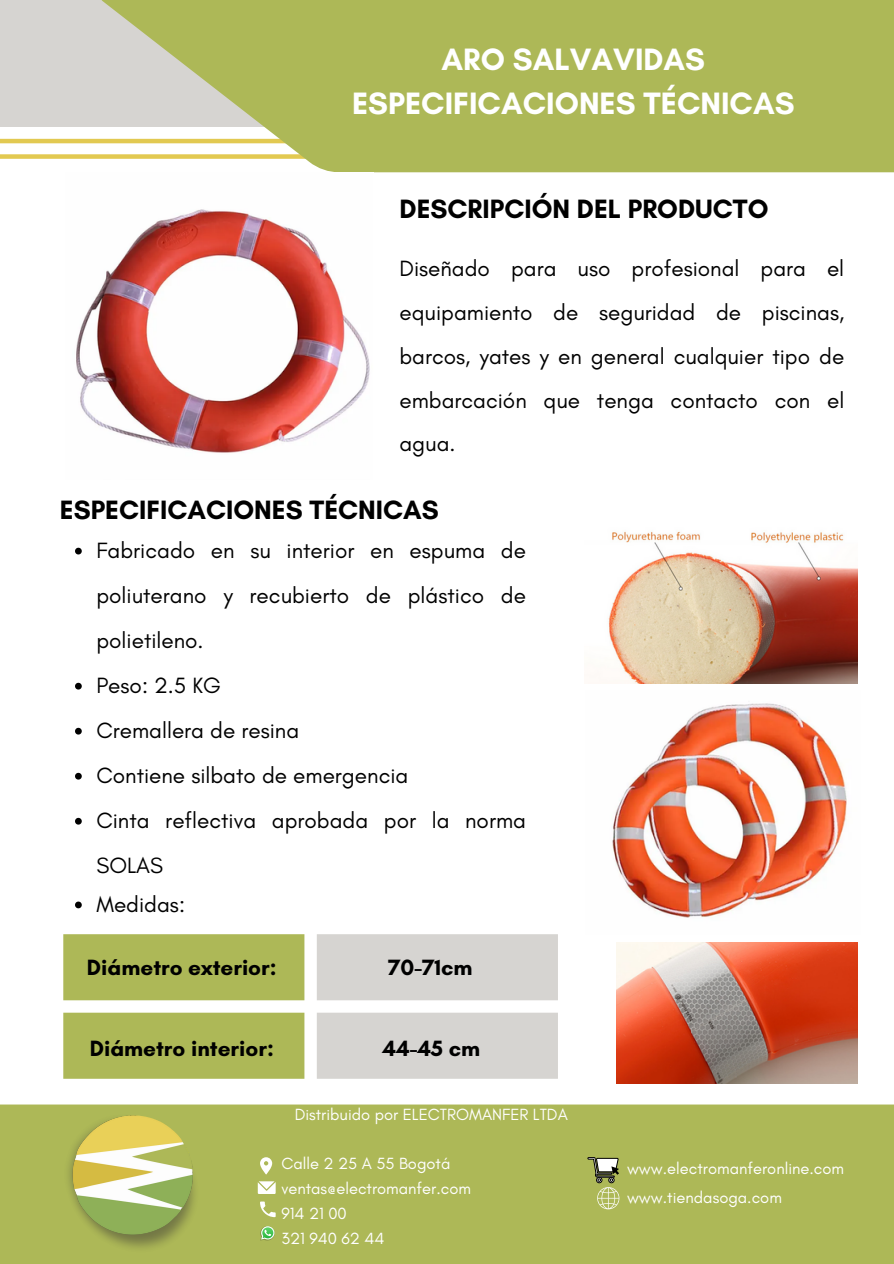
<style>
.page{position:relative;width:894px;height:1264px;background:#fff}
.page>*{position:absolute;margin:0;border:0;box-sizing:border-box;transform-origin:0 0}
.t1{font:700 31.5px/43.8px "Glacial Indifference";color:#fff;text-align:center}
.t2{font:700 27px "Glacial Indifference";color:#000}
.t3{font:22.5px/43.8px "Glacial Indifference";color:#000;text-align:justify}
.t4{font:700 22.5px "Glacial Indifference";color:#000}
.t5{font:16.5px "Glacial Indifference";color:#fff}
</style>
<div class="page">
<div style="left:0;top:0;width:893px;height:127px;background:#d6d4d1"></div>
<hr style="left:0;top:139px;width:318px;height:4px;background:#e2c951">
<div style="left:0;top:154px;width:310px;height:5px;background:#e2c951"></div>
<svg style="left:100px;top:0;width:793px;height:172px;fill:#adb857"></svg>
<img style="left:76px;top:209px;width:294px;height:244px">
<img style="left:612px;top:703px;width:235px;height:215px">
<img style="left:608px;top:531px;width:249px;height:152px">
<svg style="left:63px;top:934px;width:241px;height:144px"></svg>
<svg style="left:317px;top:934px;width:240px;height:144px"></svg>
<img style="left:616px;top:942px;width:241px;height:141px">
<svg style="left:75px;top:901px;width:7px;height:7px"></svg>
<svg style="left:75px;top:547px;width:7px;height:7px"></svg>
<svg style="left:75px;top:682px;width:7px;height:7px"></svg>
<svg style="left:75px;top:727px;width:7px;height:7px"></svg>
<svg style="left:75px;top:772px;width:7px;height:7px"></svg>
<svg style="left:75px;top:817px;width:7px;height:7px"></svg>
<div style="left:0;top:1104px;width:893px;height:159px;background:#adb857"></div>
<svg style="left:587px;top:1157px;width:32px;height:52px"></svg>
<svg style="left:258px;top:1181px;width:17px;height:12px"></svg>
<svg style="left:260px;top:1201px;width:15px;height:16px"></svg>
<svg style="left:261px;top:1226px;width:13px;height:13px"></svg>
<svg style="left:260px;top:1157px;width:12px;height:17px"></svg>
<img style="left:56px;top:1104px;width:151px;height:144px">
<p class="t1" style="left:352px;top:37px;width:444px">ARO SALVAVIDAS<br>ESPECIFICACIONES TÉCNICAS</p>
<p class="t2" style="left:399px;top:192px;width:370px">DESCRIPCIÓN DEL PRODUCTO</p>
<p class="t3" style="left:399px;top:246px;width:446px">Diseñado para uso profesional para el equipamiento de seguridad de piscinas, barcos, yates y en general cualquier tipo de embarcación que tenga contacto con el agua.</p>
<p class="t2" style="left:60px;top:493px;width:380px">ESPECIFICACIONES TÉCNICAS</p>
<h3 class="t3" style="left:96px;top:527px;width:431px;line-height:45px">Fabricado en su interior en espuma de poliuterano y recubierto de plástico de polietileno.</h3>
<h3 class="t3" style="left:96px;top:663px;width:126px">Peso: 2.5 KG</h3>
<p class="t3" style="left:96px;top:708px;width:204px">Cremallera de resina</p>
<p class="t3" style="left:96px;top:753px;width:313px">Contiene silbato de emergencia</p>
<p class="t3" style="left:96px;top:797px;width:431px;line-height:45px">Cinta reflectiva aprobada por la norma<br>SOLAS</p>
<h2 class="t3" style="left:96px;top:881px;width:90px">Medidas:</h2>
<p class="t4" style="left:87px;top:954px;width:191px">Diámetro exterior:</p>
<p class="t4" style="left:388px;top:954px;width:86px">70-71cm</p>
<h3 class="t4" style="left:90px;top:1034px;width:186px">Diámetro interior:</h3>
<h3 class="t4" style="left:382px;top:1034px;width:99px">44-45 cm</h3>
<p class="t5" style="left:295px;top:1104px;width:274px">Distribuido por ELECTROMANFER LTDA</p>
<p class="t5" style="left:281px;top:1153px;width:170px">Calle 2 25 A 55 Bogotá</p>
<p class="t5" style="left:281px;top:1178px;width:191px">ventas@electromanfer.com</p>
<p class="t5" style="left:281px;top:1203px;width:67px">914 21 00</p>
<p class="t5" style="left:281px;top:1227px;width:104px">321 940 62 44</p>
<p class="t5" style="left:627px;top:1158px;width:219px">www.electromanferonline.com</p>
<p class="t5" style="left:627px;top:1187px;width:156px">www.tiendasoga.com</p>
</div>
